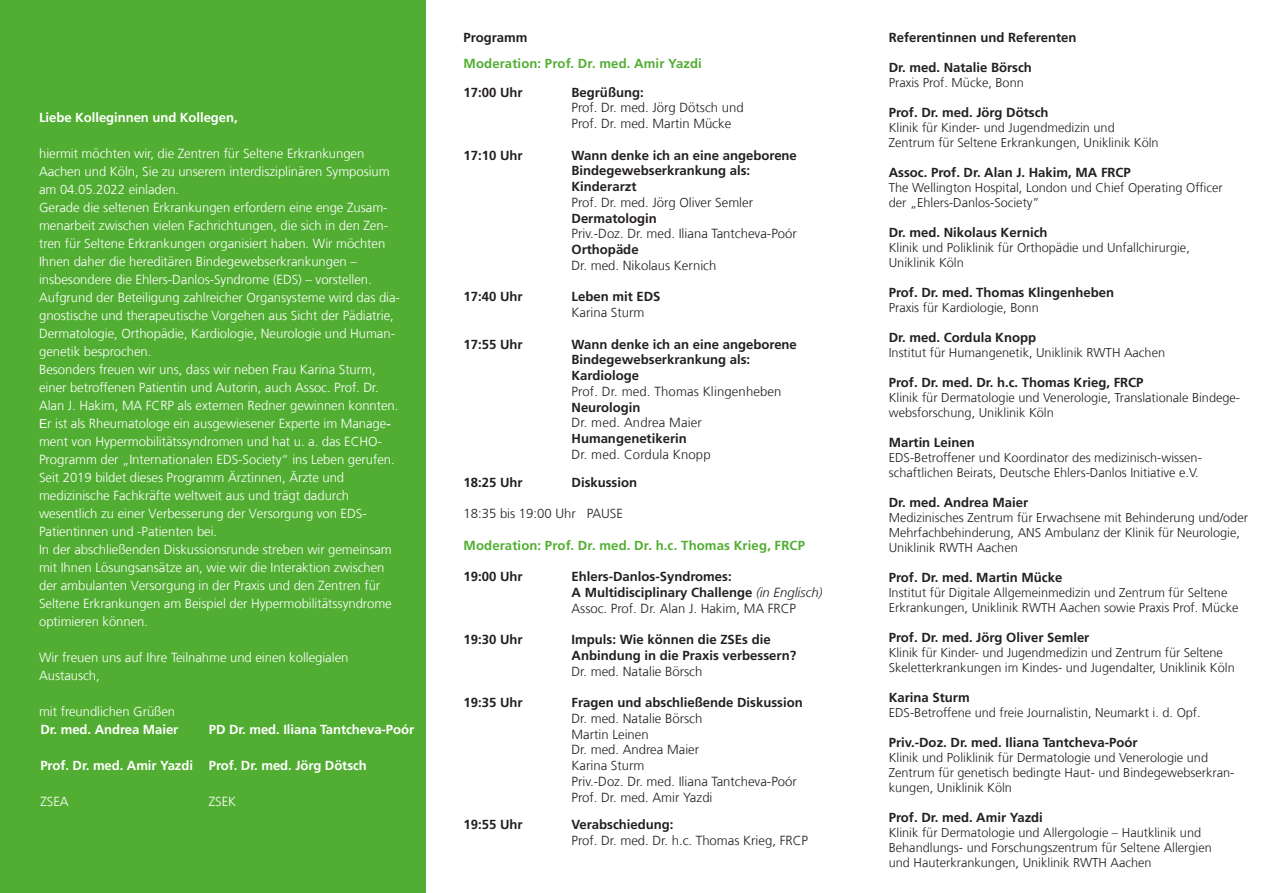
<style>
.page{position:relative;width:1263px;height:893px;background:#fff}
.page>*{position:absolute;margin:0;border:0;box-sizing:border-box;transform-origin:0 0}
.t1{font:300 13.2px/18px "Frutiger LT Com";letter-spacing:-.005em;color:#fff}
.t2{font:700 13.2px/15.8px "Frutiger LT Com";color:#231f20}
.t3{font:300 13.2px/15.8px "Frutiger LT Com";color:#231f20}
.t4{font:700 13.2px "Frutiger LT Com";letter-spacing:-.005em;color:#fff}
.t5{font:700 13.2px "Frutiger LT Com";letter-spacing:.01em;color:#52ae32}
.t6{font:300 12.75px/15px "Frutiger LT Com";color:#231f20}
.s1{font-family:"Arial";font-weight:400;font-size:12.3px}
.s2{font-weight:300;font-style:italic}
.s3{font-weight:300}
</style>
<div class="page">
<div style="left:0;top:0;width:425px;height:893px;background:#52ae32"></div>
<p class="t4" style="left:39px;top:110px;width:200px">Liebe Kolleginnen und Kollegen,</p>
<p class="t1" style="left:39px;top:145px;width:362px">hiermit möchten wir, die Zentren für Seltene Erkrankungen Aachen und Köln, Sie zu unserem interdisziplinären Symposium am 04.05.2022 einladen.<br>Gerade die seltenen Erkrankungen erfordern eine enge Zusam&shy;menarbeit zwischen vielen Fachrichtungen, die sich in den Zen&shy;tren für Seltene Erkrankungen organisiert haben. Wir möchten Ihnen daher die hereditären Bindegewebserkrankungen – insbesondere die Ehlers-Danlos-Syndrome (EDS) – vorstellen.<br>Aufgrund der Beteiligung zahlreicher Organsysteme wird das dia&shy;gnostische und therapeutische Vorgehen aus Sicht der Pädiatrie, Dermatologie, Orthopädie, Kardiologie, Neurologie und Human&shy;genetik besprochen.<br>Besonders freuen wir uns, dass wir neben Frau Karina Sturm, einer betroffenen Patientin und Autorin, auch Assoc. Prof. Dr.<br>Alan J. Hakim, MA FCRP als externen Redner gewinnen konnten.<br><span class="s1">E</span>r ist als Rheumatologe ein ausgewiesener Experte im Manage&shy;ment von Hypermobilitätssyndromen und hat u. a. das ECHO-Programm der „Internationalen EDS-Society“ ins Leben gerufen.<br>Seit 2019 bildet dieses Programm Ärztinnen, Ärzte und medizinische Fachkräfte weltweit aus und trägt dadurch wesentlich zu einer Verbesserung der Versorgung von EDS-Patientinnen und -Patienten bei.<br>In der abschließenden Diskussionsrunde streben wir gemeinsam mit Ihnen Lösungsansätze an, wie wir die Interaktion zwischen der ambulanten Versorgung in der Praxis und den Zentren für Seltene Erkrankungen am Beispiel der Hypermobilitätssyndrome optimieren können.</p>
<p class="t1" style="left:39px;top:648px;width:311px">Wir freuen uns auf Ihre Teilnahme und einen kollegialen<br>Austausch,</p>
<p class="t1" style="left:39px;top:702px;width:138px">mit freundlichen Grüßen</p>
<p class="t4" style="left:40px;top:722px;width:140px">Dr. med. Andrea Maier</p>
<p class="t4" style="left:40px;top:758px;width:154px">Prof. Dr. med. Amir Yazdi</p>
<p class="t1" style="left:40px;top:792px;width:30px">ZSEA</p>
<p class="t4" style="left:209px;top:722px;width:207px">PD Dr. med. Iliana Tantcheva-Poór</p>
<p class="t4" style="left:209px;top:758px;width:160px">Prof. Dr. med. Jörg Dötsch</p>
<p class="t1" style="left:209px;top:792px;width:29px">ZSEK</p>
<p class="t2" style="left:463px;top:29px;width:65px">Programm</p>
<p class="t5" style="left:463px;top:56px;width:240px">Moderation: Prof. Dr. med. Amir Yazdi</p>
<p class="t2" style="left:463px;top:84px;width:61px">17:00 Uhr</p>
<p class="t2" style="left:571px;top:84px;width:74px">Begrüßung:</p>
<p class="t3" style="left:571px;top:100px;width:174px">Prof. Dr. med. Jörg Dötsch und<br>Prof. Dr. med. Martin Mücke</p>
<p class="t2" style="left:463px;top:147px;width:61px">17:10 Uhr</p>
<p class="t2" style="left:571px;top:147px;width:227px">Wann denke ich an eine angeborene<br>Bindegewebserkrankung als:<br>Kinderarzt</p>
<p class="t3" style="left:571px;top:195px;width:183px">Prof. Dr. med. Jörg Oliver Semler</p>
<p class="t2" style="left:571px;top:210px;width:87px">Dermatologin</p>
<p class="t3" style="left:571px;top:226px;width:227px">Priv.-Doz. Dr. med. Iliana Tantcheva-Poór</p>
<p class="t2" style="left:571px;top:242px;width:69px">Orthopäde</p>
<p class="t3" style="left:571px;top:258px;width:146px">Dr. med. Nikolaus Kernich</p>
<p class="t2" style="left:463px;top:289px;width:61px">17:40 Uhr</p>
<p class="t2" style="left:571px;top:289px;width:90px">Leben mit EDS</p>
<p class="t3" style="left:571px;top:305px;width:74px">Karina Sturm</p>
<p class="t2" style="left:463px;top:336px;width:61px">17:55 Uhr</p>
<p class="t2" style="left:571px;top:336px;width:227px">Wann denke ich an eine angeborene<br>Bindegewebserkrankung als:<br>Kardiologe</p>
<p class="t3" style="left:571px;top:384px;width:212px">Prof. Dr. med. Thomas Klingenheben</p>
<p class="t2" style="left:571px;top:399px;width:71px">Neurologin</p>
<p class="t3" style="left:571px;top:415px;width:132px">Dr. med. Andrea Maier</p>
<p class="t2" style="left:571px;top:431px;width:117px">Humangenetikerin</p>
<p class="t3" style="left:571px;top:447px;width:141px">Dr. med. Cordula Knopp</p>
<p class="t2" style="left:463px;top:474px;width:61px">18:25 Uhr</p>
<p class="t2" style="left:571px;top:474px;width:67px">Diskussion</p>
<p class="t3" style="left:463px;top:506px;width:161px">18:35 bis 19:00 Uhr PAUSE</p>
<p class="t5" style="left:463px;top:537px;width:343px">Moderation: Prof. Dr. med. Dr. h.c. Thomas Krieg, FRCP</p>
<p class="t2" style="left:463px;top:569px;width:61px">19:00 Uhr</p>
<p class="t2" style="left:571px;top:569px;width:252px">Ehlers-Danlos-Syndromes:<br>A Multidisciplinary Challenge <span class="s2">(in Englisch)<br></span><span class="s3">Assoc. Prof. Dr. Alan J. Hakim, MA FRCP</span></p>
<p class="t2" style="left:463px;top:632px;width:61px">19:30 Uhr</p>
<p class="t2" style="left:571px;top:632px;width:226px">Impuls: Wie können die ZSEs die<br>Anbindung in die Praxis verbessern?</p>
<p class="t3" style="left:571px;top:663px;width:132px">Dr. med. Natalie Börsch</p>
<p class="t2" style="left:463px;top:695px;width:61px">19:35 Uhr</p>
<p class="t2" style="left:571px;top:695px;width:233px">Fragen und abschließende Diskussion</p>
<p class="t3" style="left:571px;top:710px;width:227px">Dr. med. Natalie Börsch<br>Martin Leinen<br>Dr. med. Andrea Maier<br>Karina Sturm<br>Priv.-Doz. Dr. med. Iliana Tantcheva-Poór<br>Prof. Dr. med. Amir Yazdi</p>
<p class="t2" style="left:463px;top:817px;width:61px">19:55 Uhr</p>
<p class="t2" style="left:571px;top:817px;width:104px">Verabschiedung:</p>
<p class="t3" style="left:571px;top:833px;width:238px">Prof. Dr. med. Dr. h.c. Thomas Krieg, FRCP</p>
<p class="t2" style="left:889px;top:29px;width:189px">Referentinnen und Referenten</p>
<p class="t2" style="left:889px;top:59px;width:145px">Dr. med. Natalie Börsch</p>
<p class="t6" style="left:889px;top:75px;width:137px">Praxis Prof. Mücke, Bonn</p>
<p class="t2" style="left:889px;top:104px;width:161px">Prof. Dr. med. Jörg Dötsch</p>
<p class="t6" style="left:889px;top:120px;width:271px">Klinik für Kinder- und Jugendmedizin und<br>Zentrum für Seltene Erkrankungen, Uniklinik Köln</p>
<p class="t2" style="left:889px;top:164px;width:244px">Assoc. Prof. Dr. Alan J. Hakim, MA FRCP</p>
<p class="t6" style="left:889px;top:180px;width:335px">The Wellington Hospital, London und Chief Operating Officer der „Ehlers-Danlos-Society”</p>
<p class="t2" style="left:889px;top:224px;width:160px">Dr. med. Nikolaus Kernich</p>
<p class="t6" style="left:889px;top:240px;width:303px">Klinik und Poliklinik für Orthopädie und Unfallchirurgie,<br>Uniklinik Köln</p>
<p class="t2" style="left:889px;top:284px;width:227px">Prof. Dr. med. Thomas Klingenheben</p>
<p class="t6" style="left:889px;top:300px;width:151px">Praxis für Kardiologie, Bonn</p>
<p class="t2" style="left:889px;top:329px;width:149px">Dr. med. Cordula Knopp</p>
<p class="t6" style="left:889px;top:345px;width:278px">Institut für Humangenetik, Uniklinik RWTH Aachen</p>
<p class="t2" style="left:889px;top:374px;width:256px">Prof. Dr. med. Dr. h.c. Thomas Krieg, FRCP</p>
<p class="t6" style="left:889px;top:390px;width:353px">Klinik für Dermatologie und Venerologie, Translationale Bindege&shy;websforschung, Uniklinik Köln</p>
<p class="t2" style="left:889px;top:434px;width:88px">Martin Leinen</p>
<p class="t6" style="left:889px;top:450px;width:315px">EDS-Betroffener und Koordinator des medizinisch-wissen&shy;schaftlichen Beirats, Deutsche Ehlers-Danlos Initiative e.V.</p>
<p class="t2" style="left:889px;top:494px;width:141px">Dr. med. Andrea Maier</p>
<p class="t6" style="left:889px;top:510px;width:361px">Medizinisches Zentrum für Erwachsene mit Behinderung und/oder<br>Mehrfachbehinderung, ANS Ambulanz der Klinik für Neurologie,<br>Uniklinik RWTH Aachen</p>
<p class="t2" style="left:889px;top:569px;width:175px">Prof. Dr. med. Martin Mücke</p>
<p class="t6" style="left:889px;top:585px;width:351px">Institut für Digitale Allgemeinmedizin und Zentrum für Seltene<br>Erkrankungen, Uniklinik RWTH Aachen sowie Praxis Prof. Mücke</p>
<p class="t2" style="left:889px;top:629px;width:202px">Prof. Dr. med. Jörg Oliver Semler</p>
<p class="t6" style="left:889px;top:645px;width:347px">Klinik für Kinder- und Jugendmedizin und Zentrum für Seltene<br>Skeletterkrankungen im Kindes- und Jugendalter, Uniklinik Köln</p>
<p class="t2" style="left:889px;top:689px;width:82px">Karina Sturm</p>
<p class="t6" style="left:889px;top:705px;width:313px">EDS-Betroffene und freie Journalistin, Neumarkt i. d. Opf.</p>
<p class="t2" style="left:889px;top:734px;width:250px">Priv.-Doz. Dr. med. Iliana Tantcheva-Poór</p>
<p class="t6" style="left:889px;top:750px;width:347px">Klinik und Poliklinik für Dermatologie und Venerologie und<br>Zentrum für genetisch bedingte Haut- und Bindegewebserkran&shy;kungen, Uniklinik Köln</p>
<p class="t2" style="left:889px;top:809px;width:156px">Prof. Dr. med. Amir Yazdi</p>
<p class="t6" style="left:889px;top:825px;width:325px">Klinik für Dermatologie und Allergologie – Hautklinik und<br>Behandlungs- und Forschungszentrum für Seltene Allergien und Hauterkrankungen, Uniklinik RWTH Aachen</p>
</div>
